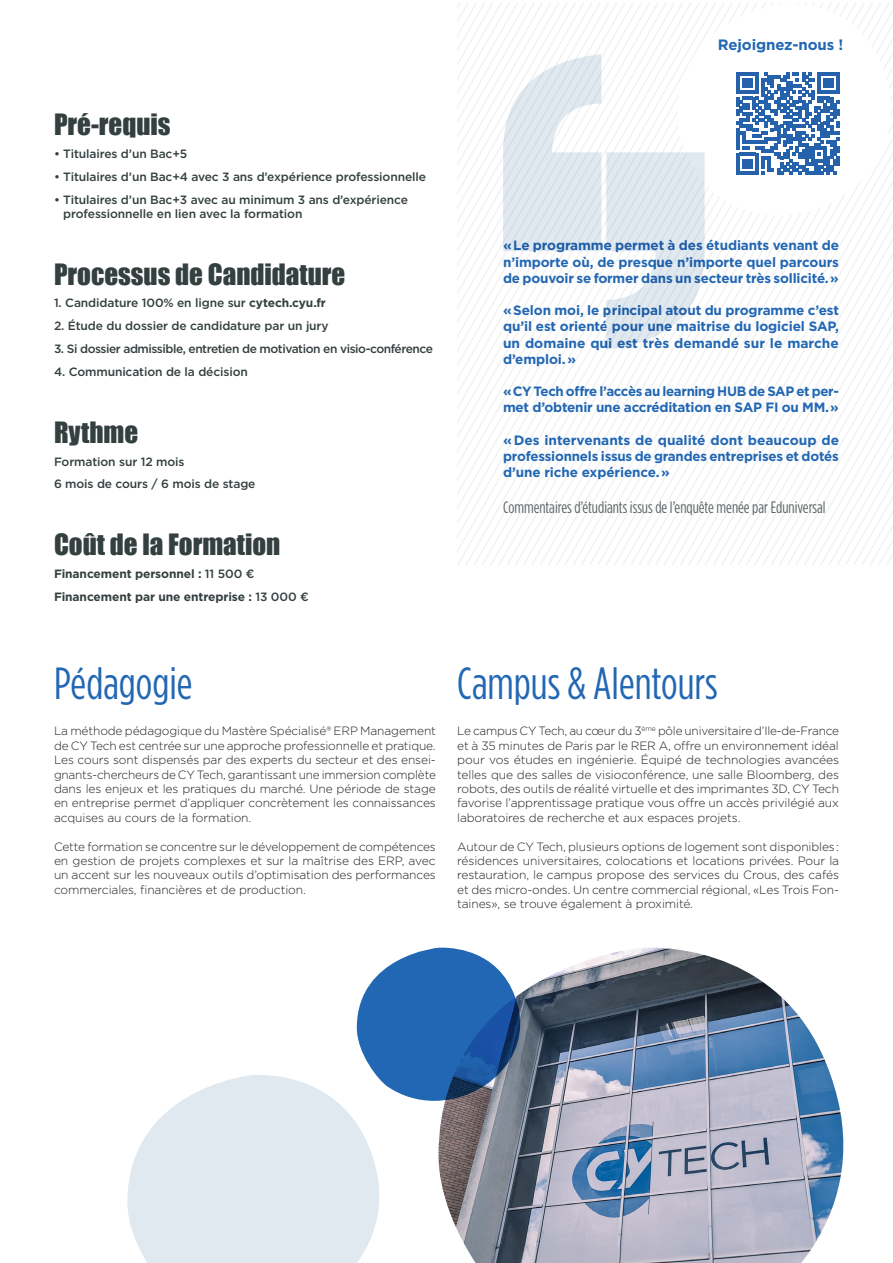
<style>
.page{position:relative;width:893px;height:1263px;background:#fff}
.page>*{position:absolute;margin:0;border:0;box-sizing:border-box;transform-origin:0 0}
.t1{font:45px "Gotham Cond";color:#2267b3}
.t2{font:27px "Impact";color:#343f3f}
.t3{font:16.5px "Gotham Cond";color:#5c6566}
.t4{font:700 15px "Gotham";letter-spacing:-.01em;color:#2267b3}
.t5{font:700 13.5px/16.2px "Gotham";letter-spacing:-.015em;color:#2267b3;text-align:justify}
.t6{font:300 12px/14.4px "Gotham";letter-spacing:-.01em;color:#231f20;text-align:justify}
.t7{font:500 12px/14.4px "Gotham";letter-spacing:-.01em;color:#343f3f}
.t8{font:500 12px "Gotham";letter-spacing:-.04em;color:#343f3f}
.t9{font:700 12px "Gotham";letter-spacing:-.01em;color:#343f3f}
.s1{font-weight:700}
.s2{font-weight:500}
</style>
<div class="page">
<svg style="left:711px;top:3px;width:9px;height:561px"></svg>
<svg style="left:728px;top:3px;width:8px;height:561px"></svg>
<svg style="left:127px;top:1075px;width:252px;height:188px;background:#e5ecf2"></svg>
<img style="left:438px;top:948px;width:406px;height:315px">
<svg style="left:356px;top:948px;width:166px;height:153px"></svg>
<svg style="left:705px;top:4px;width:32px;height:212px"></svg>
<svg style="left:457px;top:3px;width:248px;height:561px"></svg>
<svg style="left:737px;top:3px;width:156px;height:561px"></svg>
<p class="t2" style="left:54px;top:103px;width:118px">Pré-requis</p>
<p class="t7" style="left:54px;top:146px;width:135px">• Titulaires d’un Bac+5</p>
<p class="t7" style="left:54px;top:169px;width:374px">• Titulaires d’un Bac+4 avec 3 ans d’expérience professionnelle</p>
<p class="t7" style="left:63px;top:192px;width:346px;text-indent:-9px">• Titulaires d’un Bac+3 avec au minimum 3 ans d’expérience professionnelle en lien avec la formation</p>
<p class="t2" style="left:54px;top:253px;width:293px">Processus de Candidature</p>
<p class="t7" style="left:54px;top:296px;width:273px">1. Candidature 100% en ligne sur <span class="s1">cytech.cyu.fr</span></p>
<p class="t7" style="left:54px;top:319px;width:276px">2. Étude du dossier de candidature par un jury</p>
<p class="t8" style="left:54px;top:341px;width:380px">3. Si dossier admissible, entretien de motivation en visio-conférence</p>
<p class="t7" style="left:54px;top:365px;width:195px">4. Communication de la décision</p>
<p class="t2" style="left:54px;top:411px;width:86px">Rythme</p>
<p class="t7" style="left:54px;top:454px;width:132px">Formation sur 12 mois</p>
<p class="t7" style="left:54px;top:477px;width:203px">6 mois de cours / 6 mois de stage</p>
<p class="t2" style="left:54px;top:523px;width:228px">Coût de la Formation</p>
<p class="t9" style="left:54px;top:565px;width:202px">Financement personnel : <span class="s2">11 500 €</span></p>
<p class="t9" style="left:54px;top:588px;width:256px">Financement par une entreprise : <span class="s2">13 000 €</span></p>
<p class="t4" style="left:718px;top:35px;width:127px">Rejoignez-nous !</p>
<p class="t5" style="left:503px;top:237px;width:337px">« Le programme permet à des étudiants venant de n’importe où, de presque n’importe quel parcours de pouvoir se former dans un secteur très sollicité. »</p>
<p class="t5" style="left:503px;top:302px;width:337px">« Selon moi, le principal atout du programme c’est qu’il est orienté pour une maitrise du logiciel SAP, un domaine qui est très demandé sur le marche d’emploi. »</p>
<p class="t5" style="left:503px;top:383px;width:337px">« CY Tech offre l’accès au learning HUB de SAP et per&shy;met d’obtenir une accréditation en SAP FI ou MM. »</p>
<p class="t5" style="left:503px;top:432px;width:338px">« Des intervenants de qualité dont beaucoup de professionnels issus de grandes entreprises et dotés d’une riche expérience. »</p>
<p class="t3" style="left:503px;top:498px;width:324px">Commentaires d’étudiants issus de l’enquête menée par Eduniversal</p>
<p class="t1" style="left:54px;top:658px;width:140px">Pédagogie</p>
<p class="t6" style="left:54px;top:724px;width:383px">La méthode pédagogique du Mastère Spécialisé® ERP Management de CY Tech est centrée sur une approche professionnelle et pratique.<br>Les cours sont dispensés par des experts du secteur et des ensei&shy;gnants-chercheurs de CY Tech, garantissant une immersion complète dans les enjeux et les pratiques du marché. Une période de stage en entreprise permet d’appliquer concrètement les connaissances acquises au cours de la formation.</p>
<p class="t6" style="left:54px;top:839px;width:383px">Cette formation se concentre sur le développement de compétences en gestion de projets complexes et sur la maîtrise des ERP, avec un accent sur les nouveaux outils d’optimisation des performances commerciales, financières et de production.</p>
<p class="t1" style="left:457px;top:658px;width:262px">Campus &amp; Alentours</p>
<p class="t6" style="left:457px;top:724px;width:384px">Le campus CY Tech, au cœur du 3<sup>ème</sup> pôle universitaire d’Ile-de-France et à 35 minutes de Paris par le RER A, offre un environnement idéal pour vos études en ingénierie. Équipé de technologies avancées telles que des salles de visioconférence, une salle Bloomberg, des robots, des outils de réalité virtuelle et des imprimantes 3D, CY Tech favorise l’apprentissage pratique vous offre un accès privilégié aux laboratoires de recherche et aux espaces projets.</p>
<p class="t6" style="left:457px;top:839px;width:383px">Autour de CY Tech, plusieurs options de logement sont disponibles : résidences universitaires, colocations et locations privées. Pour la restauration, le campus propose des services du Crous, des cafés et des micro-ondes. Un centre commercial régional, «Les Trois Fon&shy;taines», se trouve également à proximité.</p>
</div>
